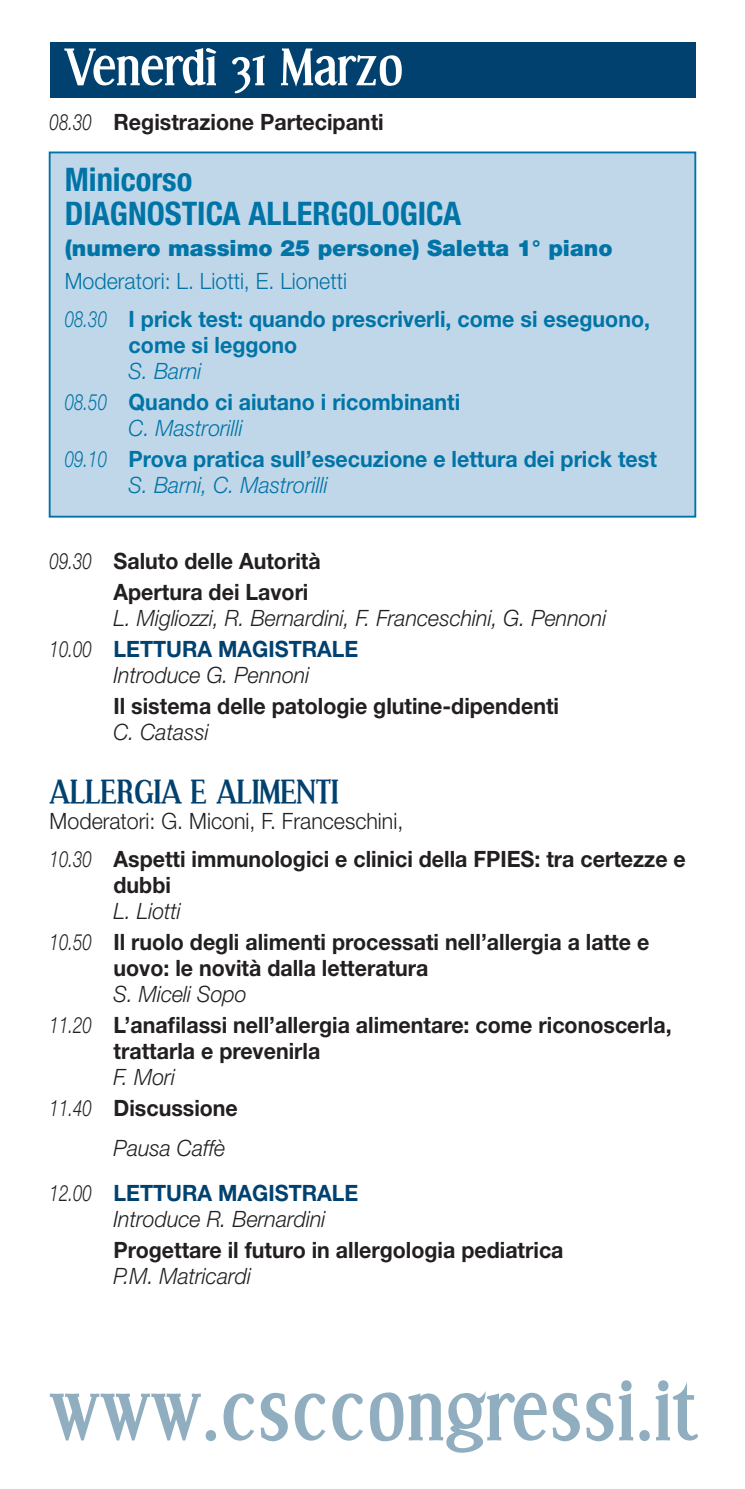
<style>
.page{position:relative;width:745px;height:1489px;background:#fff}
.page>*{position:absolute;margin:0;border:0;box-sizing:border-box;transform-origin:0 0}
.t1{font:700 80px "Effloresce";letter-spacing:.025em;color:#90aebf;scale:.95 1}
.t2{font:700 50px "Effloresce";color:#fff}
.t3{font:700 condensed 32.5px/34px "Helvetica Neue LT Std";color:#0074a6}
.t4{font:700 32.5px "Effloresce";color:#01416f}
.t5{font:700 22.5px/31.2px "Helvetica Neue LT Std";color:#231f20;scale:.95 1}
.t6{font:700 22.5px/31.2px "Helvetica Neue LT Std";color:#0074a6;scale:.95 1}
.t7{font:italic 300 22.5px/31.2px "Helvetica Neue LT Std";color:#231f20;scale:.95 1}
.t8{font:900 22.5px "Helvetica Neue LT Std";color:#0074a6}
.t9{font:700 22.5px/45.2px "Helvetica Neue LT Std";color:#01416f;scale:.95 1}
.t10{font:italic 300 22.5px "Helvetica Neue LT Std";color:#0074a6;scale:.95 1}
.s1{font-weight:300;font-style:italic}
.s2{font-weight:300}
.s3{font-weight:700;font-style:normal;color:#01416f}
.s4{font-weight:700;font-style:normal}
.s5{font-weight:300;font-style:italic;color:#231f20}
</style>
<div class="page">
<div style="left:50px;top:42px;width:644px;height:56px;background:#01416f"></div>
<div style="left:50px;top:152px;width:644px;height:364px;background:#c0d7e9"></div>
<div style="left:49px;top:151px;width:646px;height:366px;border:2px solid #0074a6"></div>
<h2 class="t2" style="left:64px;top:40px;width:340px">Venerdì 31 Marzo</h2>
<p class="t5" style="left:50px;top:106px;width:353px"><span class="s1">08.30</span> Registrazione Partecipanti</p>
<h3 class="t3" style="left:65px;top:162px;width:398px">Minicorso<br>DIAGNOSTICA ALLERGOLOGICA</h3>
<p class="t8" style="left:65px;top:234px;width:549px">(numero massimo 25 persone) Saletta 1° piano</p>
<p class="t6" style="left:65px;top:261px;width:617px;line-height:38.2px"><span class="s2">Moderatori: L. Liotti, E. Lionetti<br></span><span class="s1">08.30</span> I prick test: quando prescriverli, come si eseguono,</p>
<p class="t6" style="left:129px;top:328px;width:179px">come si leggono</p>
<p class="t6" style="left:65px;top:354px;width:417px;text-indent:64px"><span class="s1">S. Barni<br>08.50</span> Quando ci aiutano i ricombinanti</p>
<p class="t6" style="left:65px;top:411px;width:624px;text-indent:64px"><span class="s1">C. Mastrorilli<br>09.10</span> Prova pratica sull’esecuzione e lettura dei prick test</p>
<p class="t10" style="left:129px;top:471px;width:211px">S. Barni, C. Mastrorilli</p>
<p class="t5" style="left:113px;top:544px;width:219px;text-indent:-64px"><span class="s1">09.30</span> Saluto delle Autorità<br>Apertura dei Lavori</p>
<p class="t7" style="left:50px;top:602px;width:587px;text-indent:64px">L. Migliozzi, R. Bernardini, F. Franceschini, G. Pennoni<br>10.00 <span class="s3">LETTURA MAGISTRALE</span></p>
<p class="t7" style="left:113px;top:659px;width:207px">Introduce G. Pennoni</p>
<p class="t5" style="left:113px;top:690px;width:470px">Il sistema delle patologie glutine-dipendenti</p>
<p class="t7" style="left:113px;top:716px;width:102px">C. Catassi</p>
<h3 class="t4" style="left:50px;top:773px;width:290px">ALLERGIA E ALIMENTI</h3>
<p class="t5" style="left:50px;top:801px;width:670px;line-height:38.2px"><span class="s2">Moderatori: G. Miconi, F. Franceschini,<br></span><span class="s1">10.30</span> Aspetti immunologici e clinici della FPIES: tra certezze e</p>
<p class="t5" style="left:113px;top:868px;width:62px">dubbi</p>
<p class="t5" style="left:50px;top:894px;width:632px;text-indent:64px"><span class="s1">L. Liotti<br>10.50</span> Il ruolo degli alimenti processati nell’allergia a latte e</p>
<p class="t5" style="left:113px;top:951px;width:333px">uovo: le novità dalla letteratura</p>
<p class="t5" style="left:50px;top:977px;width:655px;text-indent:64px"><span class="s1">S. Miceli Sopo<br>11.20</span> L’anafilassi nell’allergia alimentare: come riconoscerla,</p>
<p class="t5" style="left:113px;top:1034px;width:219px">trattarla e prevenirla</p>
<p class="t7" style="left:50px;top:1060px;width:199px;text-align:center">F. Mori<br>11.40 <span class="s4">Discussione</span></p>
<p class="t9" style="left:50px;top:1124px;width:326px;text-indent:64px"><span class="s5">Pausa Caffè<br>12.00</span> LETTURA MAGISTRALE</p>
<p class="t7" style="left:113px;top:1203px;width:224px">Introduce R. Bernardini</p>
<p class="t5" style="left:113px;top:1234px;width:475px">Progettare il futuro in allergologia pediatrica</p>
<p class="t7" style="left:113px;top:1260px;width:146px">P.M. Matricardi</p>
<h1 class="t1" style="left:50px;top:1367px;width:682px">www.csccongressi.it</h1>
</div>
